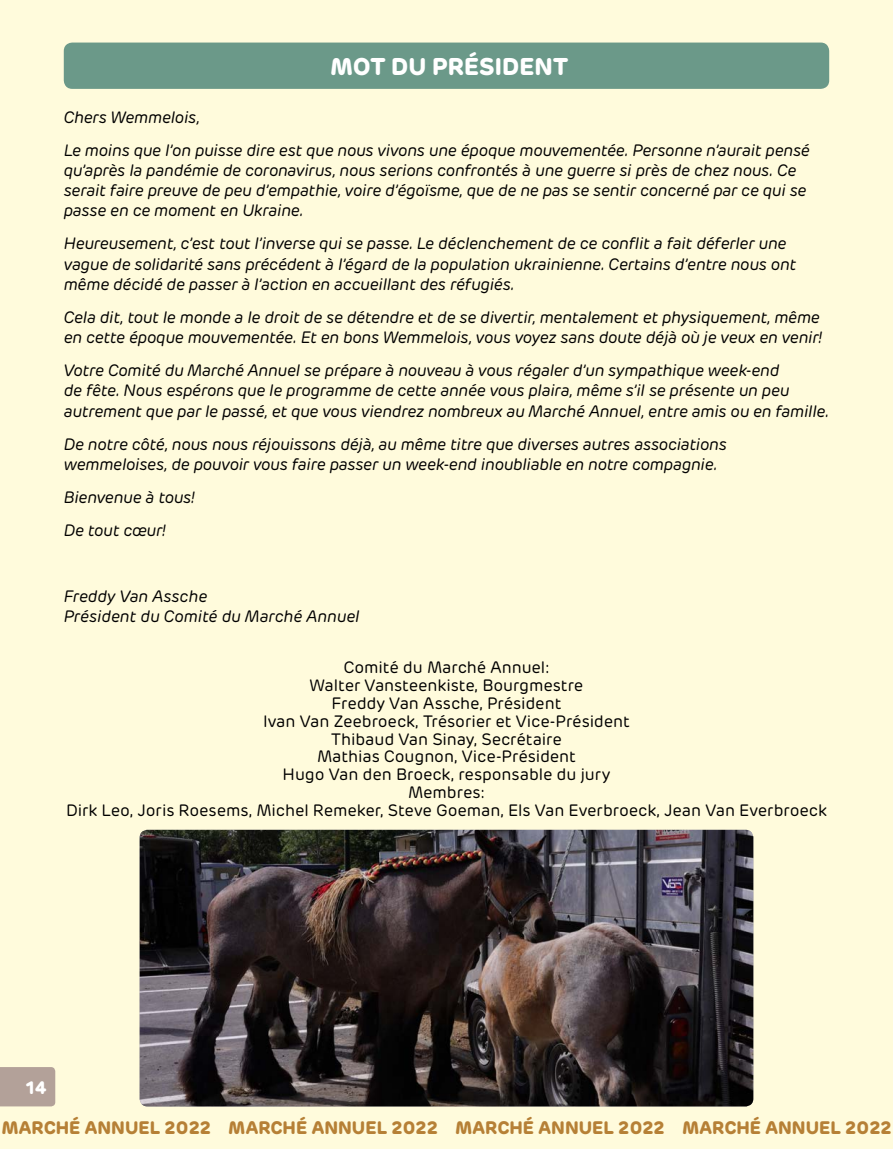
<style>
.page{position:relative;width:893px;height:1149px;background:#fff}
.page>*{position:absolute;margin:0;border:0;box-sizing:border-box;transform-origin:0 0}
.t1{font:700 24px "Rubrik";color:#fff}
.t2{font:700 18px "Rubrik";color:#b68036}
.t3{font:700 18px "Rubrik";color:#fff}
.t4{font:italic 16.5px/20.2px "Rubrik";letter-spacing:-.015em;color:#000}
.t5{font:16.5px/17.9px "Rubrik";letter-spacing:-.005em;color:#000;text-align:center}
</style>
<div class="page">
<div style="left:0;top:0;width:893px;height:1148px;background:#fffbdc"></div>
<div style="left:0;top:1067px;width:55px;height:39px;background:#b3a199"></div>
<div style="left:64px;top:43px;width:765px;height:46px;background:#6b9989;border-radius:9px"></div>
<img style="left:140px;top:829px;width:613px;height:277px">
<h1 class="t1" style="left:330px;top:51px;width:240px">MOT DU PRÉSIDENT</h1>
<p class="t4" style="left:64px;top:101px;width:747px;line-height:33px">Chers Wemmelois,<br>Le moins que l’on puisse dire est que nous vivons une époque mouvementée. Personne n’aurait pensé</p>
<p class="t4" style="left:64px;top:160px;width:744px">qu’après la pandémie de coronavirus, nous serions confrontés à une guerre si près de chez nous. Ce serait faire preuve de peu d’empathie, voire d’égoïsme, que de ne pas se sentir concerné par ce qui se passe en ce moment en Ukraine.</p>
<p class="t4" style="left:64px;top:234px;width:734px">Heureusement, c’est tout l’inverse qui se passe. Le déclenchement de ce conflit a fait déferler une vague de solidarité sans précédent à l’égard de la population ukrainienne. Certains d’entre nous ont même décidé de passer à l’action en accueillant des réfugiés.</p>
<p class="t4" style="left:64px;top:307px;width:760px">Cela dit, tout le monde a le droit de se détendre et de se divertir, mentalement et physiquement, même en cette époque mouvementée. Et en bons Wemmelois, vous voyez sans doute déjà où je veux en venir!</p>
<p class="t4" style="left:64px;top:360px;width:767px">Votre Comité du Marché Annuel se prépare à nouveau à vous régaler d’un sympathique week-end<br>de fête. Nous espérons que le programme de cette année vous plaira, même s’il se présente un peu autrement que par le passé, et que vous viendrez nombreux au Marché Annuel, entre amis ou en famille.</p>
<p class="t4" style="left:64px;top:434px;width:665px">De notre côté, nous nous réjouissons déjà, au même titre que diverses autres associations wemmeloises, de pouvoir vous faire passer un week-end inoubliable en notre compagnie.</p>
<p class="t4" style="left:64px;top:481px;width:133px;line-height:33px">Bienvenue à tous!<br>De tout cœur!</p>
<p class="t4" style="left:64px;top:586px;width:297px">Freddy Van Assche<br>Président du Comité du Marché Annuel</p>
<p class="t5" style="left:66px;top:658px;width:762px">Comité du Marché Annuel:<br>Walter Vansteenkiste, Bourgmestre<br>Freddy Van Assche, Président<br>Ivan Van Zeebroeck, Trésorier et Vice-Président<br>Thibaud Van Sinay, Secrétaire<br>Mathias Cougnon, Vice-Président<br>Hugo Van den Broeck, responsable du jury<br>Membres:<br>Dirk Leo, Joris Roesems, Michel Remeker, Steve Goeman, Els Van Everbroeck, Jean Van Everbroeck</p>
<p class="t3" style="left:26px;top:1075px;width:23px">14</p>
<p class="t2" style="left:1px;top:1115px;width:892px">MARCHÉ ANNUEL 2022 MARCHÉ ANNUEL 2022 MARCHÉ ANNUEL 2022 MARCHÉ ANNUEL 2022</p>
</div>
